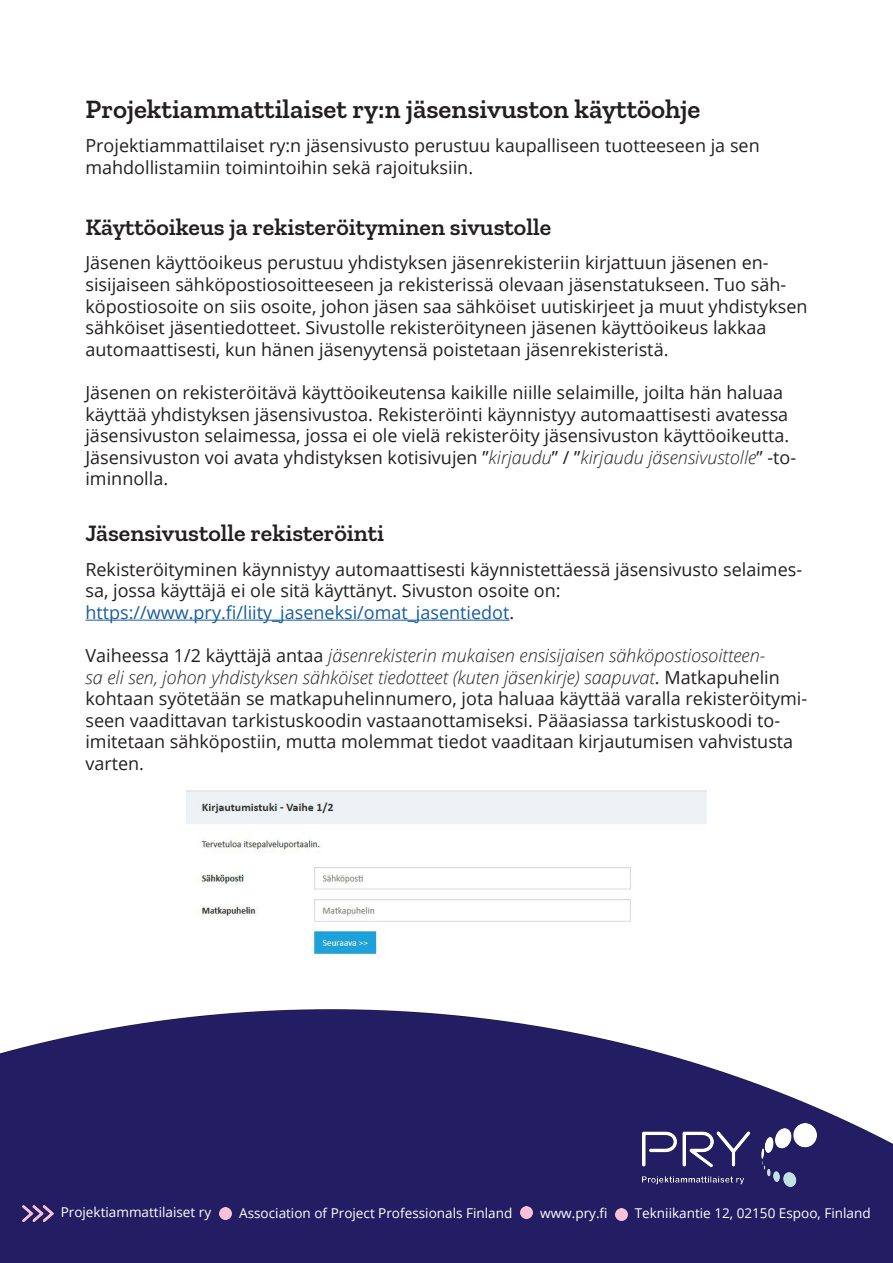
<style>
.page{position:relative;width:893px;height:1263px;background:#fff}
.page>*{position:absolute;margin:0;border:0;box-sizing:border-box;transform-origin:0 0}
.otsikot{font:600 27px "Zilla Slab";color:#231f20}
.otsikot-2{font:600 24px "Zilla Slab";color:#231f20}
.t1{font:18px/21.6px "Open Sans";color:#231f20}
.t2{font:18px "Open Sans";color:#175d9e}
.t3{font:13.5px "Open Sans";color:#fff}
.s1{font-weight:300;font-style:italic}
.s2{color:#231f20}
</style>
<div class="page">
<img style="left:0;top:1009px;width:893px;height:254px">
<img style="left:22px;top:1205px;width:31px;height:16px">
<svg style="left:220px;top:1207px;width:12px;height:12px"></svg>
<svg style="left:521px;top:1206px;width:12px;height:13px"></svg>
<svg style="left:615px;top:1209px;width:12px;height:12px"></svg>
<img style="left:642px;top:1124px;width:174px;height:62px">
<img style="left:187px;top:791px;width:519px;height:167px">
<hr style="left:85px;top:620px;width:424px;height:1px;background:#175d9e">
<p class="otsikot" style="left:85px;top:93px;width:617px">Projektiammattilaiset ry:n jäsensivuston käyttöohje</p>
<p class="t1" style="left:85px;top:134px;width:676px">Projektiammattilaiset ry:n jäsensivusto perustuu kaupalliseen tuotteeseen ja sen mahdollistamiin toimintoihin sekä rajoituksiin.</p>
<p class="otsikot-2" style="left:85px;top:214px;width:467px">Käyttöoikeus ja rekisteröityminen sivustolle</p>
<p class="t1" style="left:85px;top:252px;width:724px">Jäsenen käyttöoikeus perustuu yhdistyksen jäsenrekisteriin kirjattuun jäsenen en&shy;sisijaiseen sähköpostiosoitteeseen ja rekisterissä olevaan jäsenstatukseen. Tuo säh&shy;köpostiosoite on siis osoite, johon jäsen saa sähköiset uutiskirjeet ja muut yhdistyksen sähköiset jäsentiedotteet. Sivustolle rekisteröityneen jäsenen käyttöoikeus lakkaa automaattisesti, kun hänen jäsenyytensä poistetaan jäsenrekisteristä.</p>
<p class="t1" style="left:85px;top:381px;width:712px">Jäsenen on rekisteröitävä käyttöoikeutensa kaikille niille selaimille, joilta hän haluaa käyttää yhdistyksen jäsensivustoa. Rekisteröinti käynnistyy automaattisesti avatessa jäsensivuston selaimessa, jossa ei ole vielä rekisteröity jäsensivuston käyttöoikeutta.<br>Jäsensivuston voi avata yhdistyksen kotisivujen ”<span class="s1">kirjaudu</span>” / ”<span class="s1">kirjaudu jäsensivustolle</span>” -to&shy;iminnolla.</p>
<p class="otsikot-2" style="left:85px;top:520px;width:300px">Jäsensivustolle rekisteröinti</p>
<p class="t1" style="left:85px;top:558px;width:718px">Rekisteröityminen käynnistyy automaattisesti käynnistettäessä jäsensivusto selaimes&shy;sa, jossa käyttäjä ei ole sitä käyttänyt. Sivuston osoite on:</p>
<p class="t2" style="left:85px;top:600px;width:430px">https://www.pry.fi/liity_jaseneksi/omat_jasentiedot<span class="s2">.</span></p>
<p class="t1" style="left:85px;top:644px;width:723px">Vaiheessa 1/2 käyttäjä antaa <span class="s1">jäsenrekisterin mukaisen ensisijaisen sähköpostiosoitteen-<br>sa eli sen, johon yhdistyksen sähköiset tiedotteet (kuten jäsenkirje) saapuvat</span>. Matkapuhelin kohtaan syötetään se matkapuhelinnumero, jota haluaa käyttää varalla rekisteröitymi&shy;seen vaadittavan tarkistuskoodin vastaanottamiseksi. Pääasiassa tarkistuskoodi to&shy;imitetaan sähköpostiin, mutta molemmat tiedot vaaditaan kirjautumisen vahvistusta varten.</p>
<p class="t3" style="left:61px;top:1203px;width:152px">Projektiammattilaiset ry</p>
<p class="t3" style="left:239px;top:1203px;width:275px">Association of Project Professionals Finland</p>
<p class="t3" style="left:540px;top:1203px;width:69px">www.pry.fi</p>
<p class="t3" style="left:635px;top:1203px;width:237px">Tekniikantie 12, 02150 Espoo, Finland</p>
</div>
